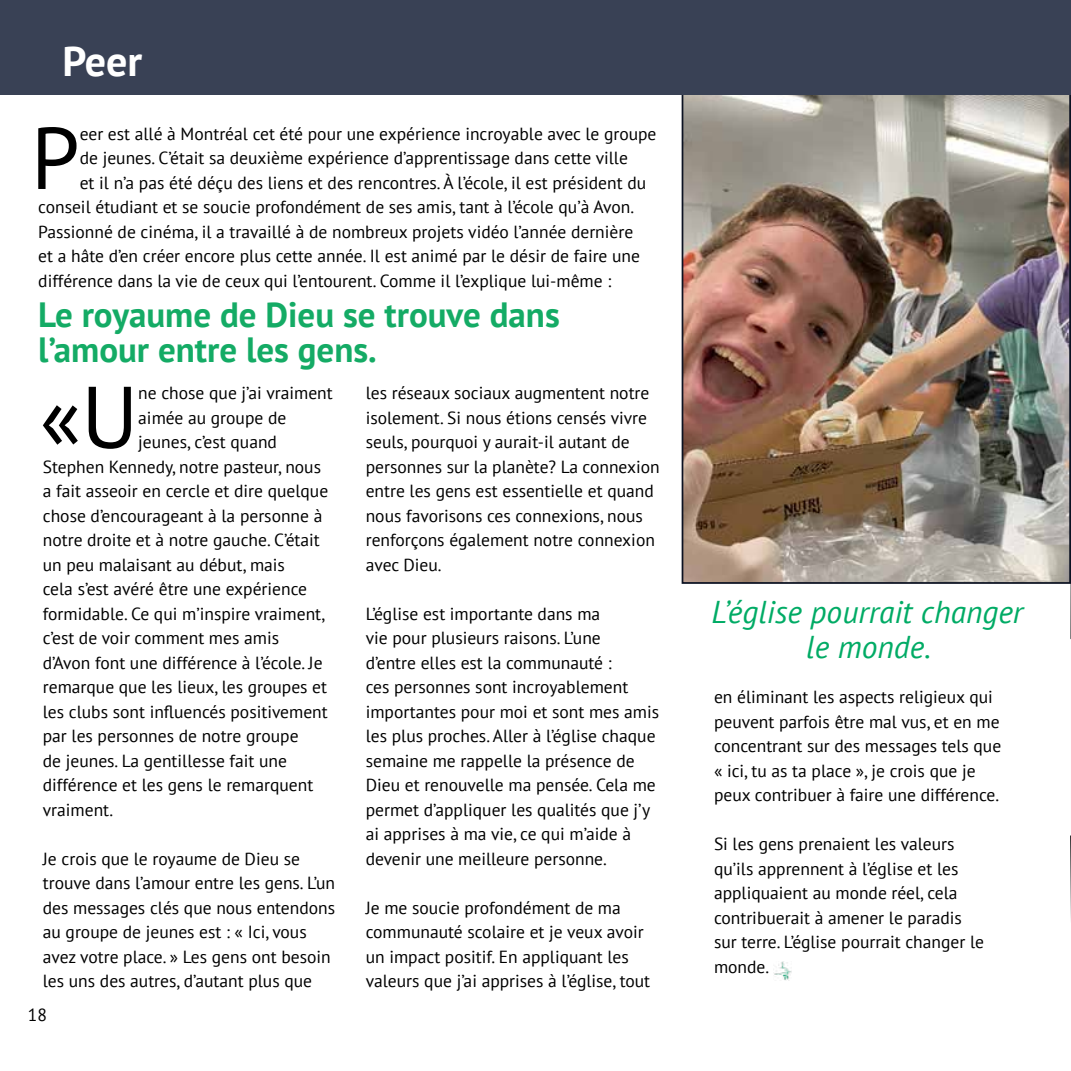
<style>
.page{position:relative;width:1071px;height:1071px;background:#fff}
.page>*{position:absolute;margin:0;border:0;box-sizing:border-box;transform-origin:0 0}
.t1{font:87.5px "PT Sans";color:#000}
.t2{font:700 42px "PT Sans";color:#fff}
.t3{font:700 35px/35px "PT Sans";color:#14ab65}
.t4{font:italic 31.5px/35px "PT Sans";color:#00ab65;text-align:center}
.t5{font:17.5px/24.5px "PT Sans";color:#000}
</style>
<div class="page">
<svg style="left:1070px;top:584px;width:1px;height:335px"></svg>
<img style="left:685px;top:94px;width:383px;height:487px">
<div style="left:682px;top:62px;width:389px;height:522px;border:2px solid #0c1222"></div>
<div style="left:0;top:0;width:1071px;height:94px;background:#394155"></div>
<img style="left:774px;top:961px;width:18px;height:20px">
<h2 class="t2" style="left:62px;top:33px;width:81px">Peer</h2>
<h1 class="t1" style="left:31px;top:102px;width:50px">P</h1>
<p class="t5" style="left:80px;top:121px;width:578px">eer est allé à Montréal cet été pour une expérience incroyable avec le groupe</p>
<p class="t5" style="left:80px;top:146px;width:550px">de jeunes. C’était sa deuxième expérience d’apprentissage dans cette ville</p>
<p class="t5" style="left:80px;top:170px;width:568px">et il n’a pas été déçu des liens et des rencontres. À l’école, il est président du</p>
<p class="t5" style="left:38px;top:195px;width:597px">conseil étudiant et se soucie profondément de ses amis, tant à l’école qu’à Avon.</p>
<p class="t5" style="left:38px;top:219px;width:596px">Passionné de cinéma, il a travaillé à de nombreux projets vidéo l’année dernière</p>
<p class="t5" style="left:38px;top:244px;width:603px">et a hâte d’en créer encore plus cette année. Il est animé par le désir de faire une</p>
<p class="t5" style="left:38px;top:268px;width:574px">différence dans la vie de ceux qui l’entourent. Comme il l’explique lui-même :</p>
<h3 class="t3" style="left:38px;top:297px;width:523px">Le royaume de Dieu se trouve dans l’amour entre les gens.</h3>
<h1 class="t1" style="left:39px;top:361px;width:100px">«U</h1>
<p class="t5" style="left:138px;top:380px;width:196px">ne chose que j’ai vraiment</p>
<p class="t5" style="left:138px;top:405px;width:150px">aimée au groupe de</p>
<p class="t5" style="left:138px;top:429px;width:140px">jeunes, c’est quand</p>
<p class="t5" style="left:43px;top:454px;width:280px">Stephen Kennedy, notre pasteur, nous</p>
<p class="t5" style="left:43px;top:478px;width:287px">a fait asseoir en cercle et dire quelque</p>
<p class="t5" style="left:43px;top:503px;width:281px">chose d’encourageant à la personne à</p>
<p class="t5" style="left:43px;top:527px;width:279px">notre droite et à notre gauche. C’était</p>
<p class="t5" style="left:43px;top:552px;width:244px">un peu malaisant au début, mais</p>
<p class="t5" style="left:43px;top:576px;width:266px">cela s’est avéré être une expérience</p>
<p class="t5" style="left:43px;top:601px;width:284px">formidable. Ce qui m’inspire vraiment,</p>
<p class="t5" style="left:43px;top:625px;width:238px">c’est de voir comment mes amis</p>
<p class="t5" style="left:43px;top:650px;width:281px">d’Avon font une différence à l’école. Je</p>
<p class="t5" style="left:43px;top:674px;width:286px">remarque que les lieux, les groupes et</p>
<p class="t5" style="left:43px;top:699px;width:286px">les clubs sont influencés positivement</p>
<p class="t5" style="left:43px;top:723px;width:257px">par les personnes de notre groupe</p>
<p class="t5" style="left:43px;top:748px;width:246px">de jeunes. La gentillesse fait une</p>
<p class="t5" style="left:43px;top:772px;width:272px">différence et les gens le remarquent</p>
<p class="t5" style="left:43px;top:797px;width:72px">vraiment.</p>
<p class="t5" style="left:43px;top:846px;width:294px">Je crois que le royaume de Dieu se trouve dans l’amour entre les gens. L’un des messages clés que nous entendons au groupe de jeunes est : « Ici, vous avez votre place. » Les gens ont besoin les uns des autres, d’autant plus que</p>
<p class="t5" style="left:28px;top:1003px;width:21px">18</p>
<p class="t5" style="left:366px;top:380px;width:296px">les réseaux sociaux augmentent notre isolement. Si nous étions censés vivre seuls, pourquoi y aurait-il autant de personnes sur la planète? La connexion entre les gens est essentielle et quand nous favorisons ces connexions, nous renforçons également notre connexion avec Dieu.</p>
<p class="t5" style="left:366px;top:601px;width:295px">L’église est importante dans ma<br>vie pour plusieurs raisons. L’une<br>d’entre elles est la communauté :<br>ces personnes sont incroyablement importantes pour moi et sont mes amis les plus proches. Aller à l’église chaque semaine me rappelle la présence de Dieu et renouvelle ma pensée. Cela me permet d’appliquer les qualités que j’y ai apprises à ma vie, ce qui m’aide à devenir une meilleure personne.</p>
<p class="t5" style="left:366px;top:895px;width:286px">Je me soucie profondément de ma communauté scolaire et je veux avoir un impact positif. En appliquant les valeurs que j’ai apprises à l’église, tout</p>
<h3 class="t4" style="left:712px;top:594px;width:313px">L’église pourrait changer le monde.</h3>
<p class="t5" style="left:714px;top:684px;width:289px">en éliminant les aspects religieux qui peuvent parfois être mal vus, et en me concentrant sur des messages tels que « ici, tu as ta place », je crois que je peux contribuer à faire une différence.</p>
<p class="t5" style="left:714px;top:831px;width:272px">Si les gens prenaient les valeurs qu’ils apprennent à l’église et les appliquaient au monde réel, cela contribuerait à amener le paradis sur terre. L’église pourrait changer le monde.</p>
</div>
